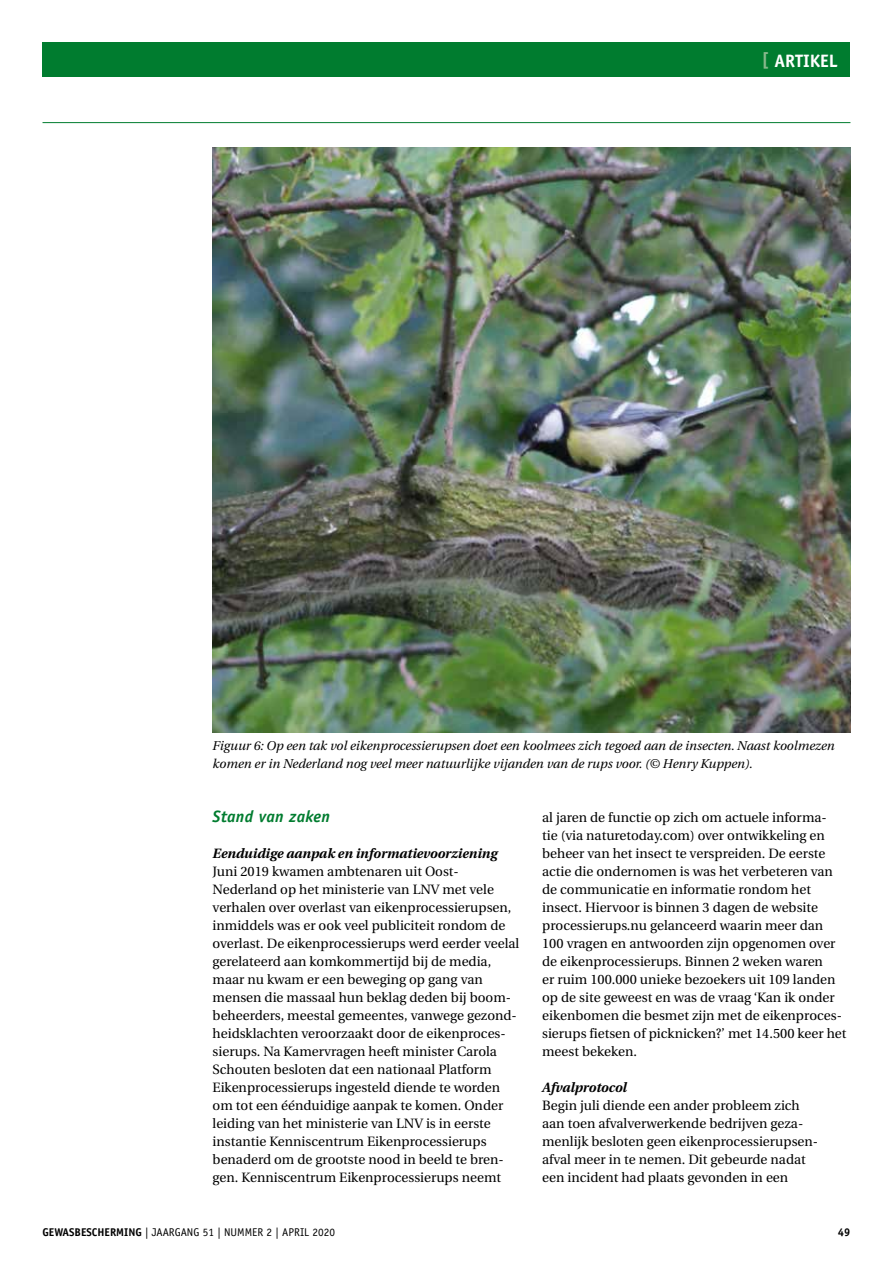
<style>
.page{position:relative;width:893px;height:1263px;background:#fff}
.page>*{position:absolute;margin:0;border:0;box-sizing:border-box;transform-origin:0 0}
.t1{font:700 18px "Officina Sans";color:#fff}
.t2{font:italic 700 16.5px "Officina Sans";letter-spacing:.015em;color:#007c2f}
.t3{font:13.5px/18px "Utopia";color:#000}
.t4{font:italic 700 13.5px "Utopia";color:#000}
.t5{font:italic 12.75px/18px "Utopia";color:#000}
.t6{font:11.25px "Officina Sans";color:#000}
.t7{font:700 11.25px "Officina Sans";color:#000}
.s1{color:#86b78b}
.s2{font-weight:700}
</style>
<div class="page">
<div style="left:43px;top:43px;width:807px;height:34px;background:#007c2f"></div>
<hr style="left:43px;top:122px;width:807px;height:1px;background:#007c2f">
<img style="left:213px;top:147px;width:637px;height:585px">
<h1 class="t1" style="left:761px;top:49px;width:78px"><span class="s1">[</span> ARTIKEL</h1>
<p class="t5" style="left:213px;top:737px;width:623px">Figuur 6: Op een tak vol eikenprocessierupsen doet een koolmees zich tegoed aan de insecten. Naast koolmezen komen er in Nederland nog veel meer natuurlijke vijanden van de rups voor. (© Henry Kuppen).</p>
<p class="t2" style="left:213px;top:807px;width:119px">Stand van zaken</p>
<p class="t4" style="left:213px;top:846px;width:286px">Eenduidige aanpak en informatievoorziening</p>
<p class="t3" style="left:213px;top:863px;width:308px">Juni 2019 kwamen ambtenaren uit Oost-Nederland op het ministerie van LNV met vele verhalen over overlast van eikenprocessierupsen, inmiddels was er ook veel publiciteit rondom de overlast. De eikenprocessierups werd eerder veelal gerelateerd aan komkommertijd bij de media, maar nu kwam er een beweging op gang van mensen die massaal hun beklag deden bij boom&shy;beheerders, meestal gemeentes, vanwege gezond&shy;heidsklachten veroorzaakt door de eikenproces&shy;sierups. Na Kamervragen heeft minister Carola Schouten besloten dat een nationaal Platform Eikenprocessierups ingesteld diende te worden om tot een éénduidige aanpak te komen. Onder leiding van het ministerie van LNV is in eerste instantie Kenniscentrum Eikenprocessierups benaderd om de grootste nood in beeld te bren&shy;gen. Kenniscentrum Eikenprocessierups neemt</p>
<p class="t3" style="left:542px;top:809px;width:306px">al jaren de functie op zich om actuele informa-<br>tie (via naturetoday.com) over ontwikkeling en beheer van het insect te verspreiden. De eerste actie die ondernomen is was het verbeteren van de communicatie en informatie rondom het insect. Hiervoor is binnen 3 dagen de website processierups.nu gelanceerd waarin meer dan 100 vragen en antwoorden zijn opgenomen over de eikenprocessierups. Binnen 2 weken waren<br>er ruim 100.000 unieke bezoekers uit 109 landen op de site geweest en was de vraag ‘Kan ik onder eikenbomen die besmet zijn met de eikenproces&shy;sierups fietsen of picknicken?’ met 14.500 keer het meest bekeken.</p>
<p class="t4" style="left:542px;top:1080px;width:86px">Afvalprotocol</p>
<p class="t3" style="left:542px;top:1097px;width:275px">Begin juli diende een ander probleem zich aan toen afvalverwerkende bedrijven geza&shy;menlijk besloten geen eikenprocessierupsen&shy;afval meer in te nemen. Dit gebeurde nadat een incident had plaats gevonden in een</p>
<p class="t6" style="left:43px;top:1226px;width:294px"><span class="s2">GEWASBESCHERMING</span> | JAARGANG 51 | NUMMER 2 | APRIL 2020</p>
<p class="t7" style="left:838px;top:1225px;width:14px">49</p>
</div>
